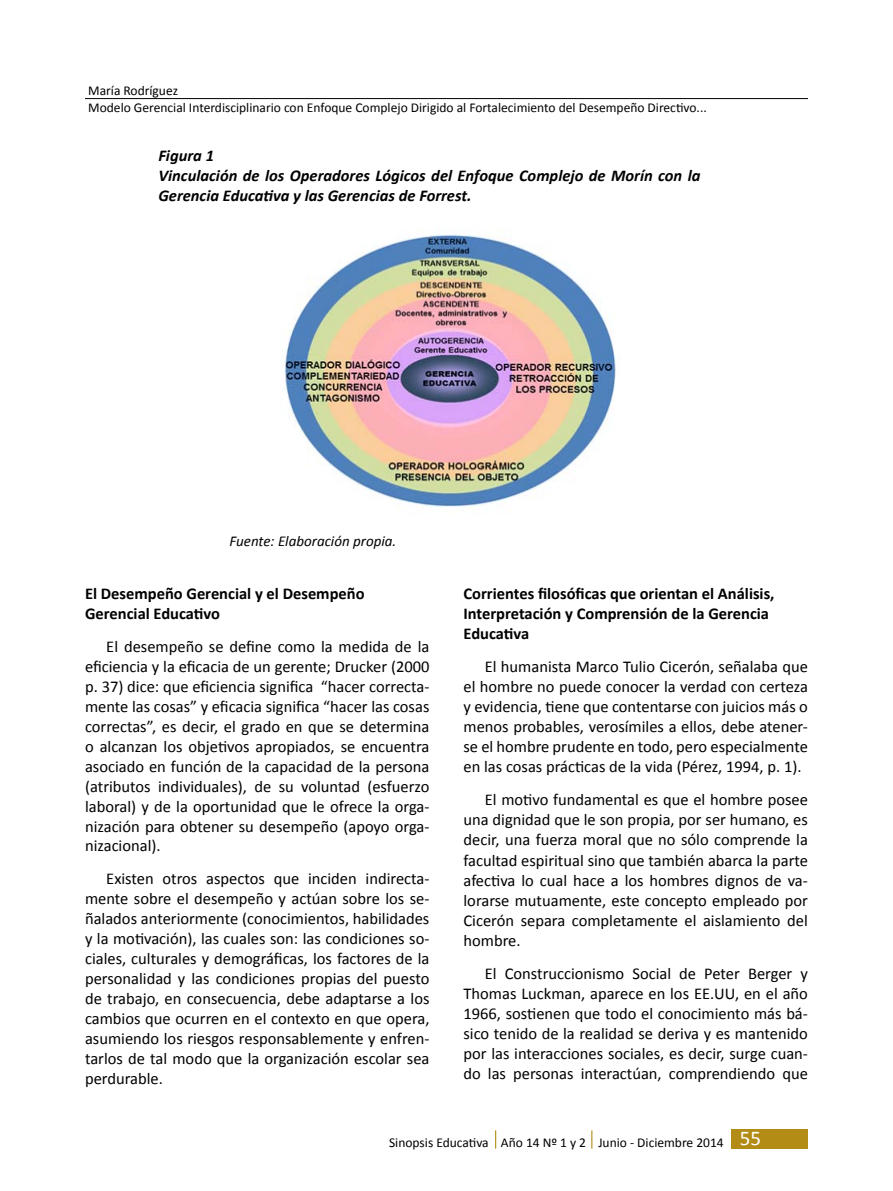
<style>
.page{position:relative;width:893px;height:1191px;background:#fff}
.page>*{position:absolute;margin:0;border:0;box-sizing:border-box;transform-origin:0 0}
.t1{font:16.5px/20px "Calibri";color:#000;text-align:justify}
.t2{font:700 16.5px/19.8px "Calibri";color:#000}
.t3{font:italic 700 16.5px/19.8px "Calibri";color:#000}
.t4{font:italic 15px "Calibri";color:#000}
.t5{font:13.5px/16.8px "Calibri";color:#000}
.s1{font-size:21px;color:#fff}
</style>
<div class="page">
<hr style="left:85px;top:98px;width:723px;height:1px;background:#000">
<div style="left:731px;top:1129px;width:77px;height:19px;background:#b28c15"></div>
<svg style="left:495px;top:1130px;width:1px;height:18px"></svg>
<svg style="left:591px;top:1130px;width:1px;height:18px"></svg>
<img style="left:281px;top:230px;width:335px;height:279px">
<p class="t5" style="left:88px;top:82px;width:620px">María Rodríguez<br>Modelo Gerencial Interdisciplinario con Enfoque Complejo Dirigido al Fortalecimiento del Desempeño Directivo...</p>
<p class="t3" style="left:158px;top:146px;width:544px">Figura 1<br>Vinculación de los Operadores Lógicos del Enfoque Complejo de Morín con la<br>Gerencia Educativa y las Gerencias de Forrest.</p>
<p class="t4" style="left:229px;top:531px;width:168px">Fuente: Elaboración propia.</p>
<p class="t2" style="left:85px;top:584px;width:281px">El Desempeño Gerencial y el Desempeño<br>Gerencial Educativo</p>
<p class="t1" style="left:85px;top:636px;width:346px;text-indent:21px">El desempeño se define como la medida de la eficiencia y la eficacia de un gerente; Drucker (2000 p. 37) dice: que eficiencia significa “hacer correcta&shy;mente las cosas” y eficacia significa “hacer las cosas correctas”, es decir, el grado en que se determina o alcanzan los objetivos apropiados, se encuentra asociado en función de la capacidad de la persona (atributos individuales), de su voluntad (esfuerzo laboral) y de la oportunidad que le ofrece la orga&shy;nización para obtener su desempeño (apoyo orga&shy;nizacional).</p>
<p class="t1" style="left:85px;top:868px;width:346px;text-indent:21px">Existen otros aspectos que inciden indirecta&shy;mente sobre el desempeño y actúan sobre los se&shy;ñalados anteriormente (conocimientos, habilidades y la motivación), las cuales son: las condiciones so&shy;ciales, culturales y demográficas, los factores de la personalidad y las condiciones propias del puesto de trabajo, en consecuencia, debe adaptarse a los cambios que ocurren en el contexto en que opera, asumiendo los riesgos responsablemente y enfren&shy;tarlos de tal modo que la organización escolar sea perdurable.</p>
<p class="t2" style="left:463px;top:584px;width:312px">Corrientes filosóficas que orientan el Análisis,<br>Interpretación y Comprensión de la Gerencia<br>Educativa</p>
<p class="t1" style="left:463px;top:656px;width:346px;text-indent:21px">El humanista Marco Tulio Cicerón, señalaba que el hombre no puede conocer la verdad con certeza y evidencia, tiene que contentarse con juicios más o menos probables, verosímiles a ellos, debe atener&shy;se el hombre prudente en todo, pero especialmente en las cosas prácticas de la vida (Pérez, 1994, p. 1).</p>
<p class="t1" style="left:463px;top:789px;width:346px;text-indent:21px">El motivo fundamental es que el hombre posee una dignidad que le son propia, por ser humano, es decir, una fuerza moral que no sólo comprende la facultad espiritual sino que también abarca la parte afectiva lo cual hace a los hombres dignos de va&shy;lorarse mutuamente, este concepto empleado por Cicerón separa completamente el aislamiento del hombre.</p>
<p class="t1" style="left:463px;top:963px;width:346px;text-indent:21px">El Construccionismo Social de Peter Berger y Thomas Luckman, aparece en los EE.UU, en el año 1966, sostienen que todo el conocimiento más bá&shy;sico tenido de la realidad se deriva y es mantenido por las interacciones sociales, es decir, surge cuan&shy;do las personas interactúan, comprendiendo que</p>
<p class="t5" style="left:389px;top:1134px;width:374px">Sinopsis Educativa Año 14 Nº 1 y 2 Junio - Diciembre 2014 <span class="s1">55</span></p>
</div>
